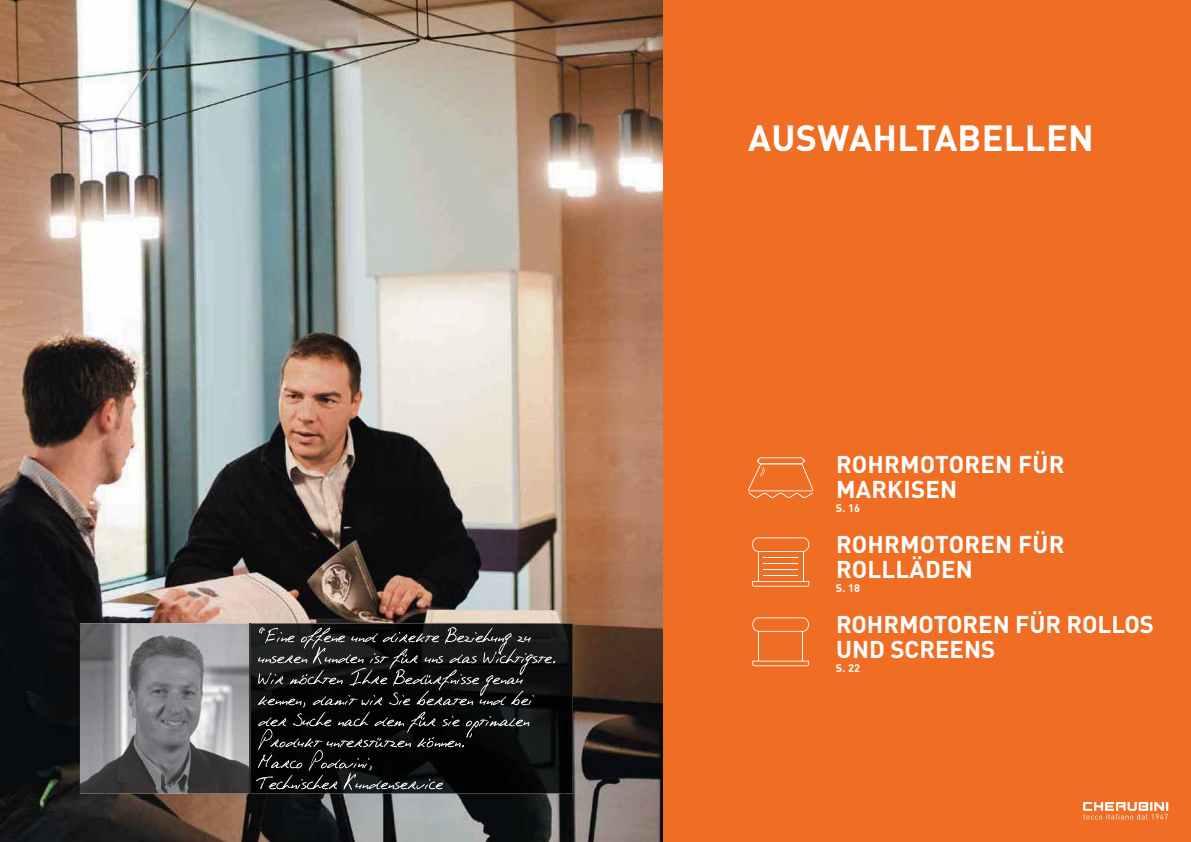
<style>
.page{position:relative;width:1191px;height:842px;background:#fff}
.page>*{position:absolute;margin:0;border:0;box-sizing:border-box;transform-origin:0 0}
.t1{font:700 36px "DINOT";letter-spacing:.01em;color:#fff}
.t2{font:700 24px/25px "DINOT";letter-spacing:.005em;color:#fff}
.t3{font:700 11px "DINOT";color:#fff}
</style>
<div class="page">
<img style="left:0;top:0;width:663px;height:631px">
<img style="left:0;top:631px;width:104px;height:211px">
<img style="left:564px;top:631px;width:99px;height:211px">
<img style="left:104px;top:793px;width:460px;height:49px">
<div style="left:663px;top:0;width:528px;height:842px;background:#f06d24"></div>
<svg style="left:1083px;top:802px;width:85px;height:17px"></svg>
<img style="left:80px;top:623px;width:493px;height:170px">
<img style="left:249px;top:623px;width:1px;height:170px">
<svg style="left:748px;top:457px;width:65px;height:41px"></svg>
<svg style="left:752px;top:581px;width:57px;height:6px"></svg>
<svg style="left:752px;top:537px;width:57px;height:15px"></svg>
<hr style="left:757px;top:551px;width:1px;height:30px;background:#fff">
<hr style="left:802px;top:551px;width:1px;height:30px;background:#fff">
<hr style="left:763px;top:557px;width:35px;height:1px;background:#fff">
<hr style="left:763px;top:563px;width:35px;height:1px;background:#fff">
<hr style="left:763px;top:569px;width:35px;height:1px;background:#fff">
<hr style="left:763px;top:575px;width:35px;height:1px;background:#fff">
<svg style="left:752px;top:661px;width:57px;height:5px"></svg>
<svg style="left:752px;top:617px;width:57px;height:15px"></svg>
<hr style="left:758px;top:631px;width:1px;height:30px;background:#fff">
<hr style="left:802px;top:631px;width:1px;height:30px;background:#fff">
<svg style="left:256px;top:627px;width:299px;height:163px;background:#212222"></svg>
<h1 class="t1" style="left:748px;top:126px;width:347px">AUSWAHLTABELLEN</h1>
<p class="t2" style="left:836px;top:455px;width:230px">ROHRMOTOREN FÜR<br>MARKISEN</p>
<p class="t3" style="left:836px;top:504px;width:26px">S. 16</p>
<p class="t2" style="left:836px;top:535px;width:230px">ROHRMOTOREN FÜR<br>ROLLLÄDEN</p>
<p class="t3" style="left:836px;top:584px;width:26px">S. 18</p>
<p class="t2" style="left:836px;top:615px;width:319px">ROHRMOTOREN FÜR ROLLOS<br>UND SCREENS</p>
<p class="t3" style="left:836px;top:664px;width:26px">S. 22</p>
</div>
